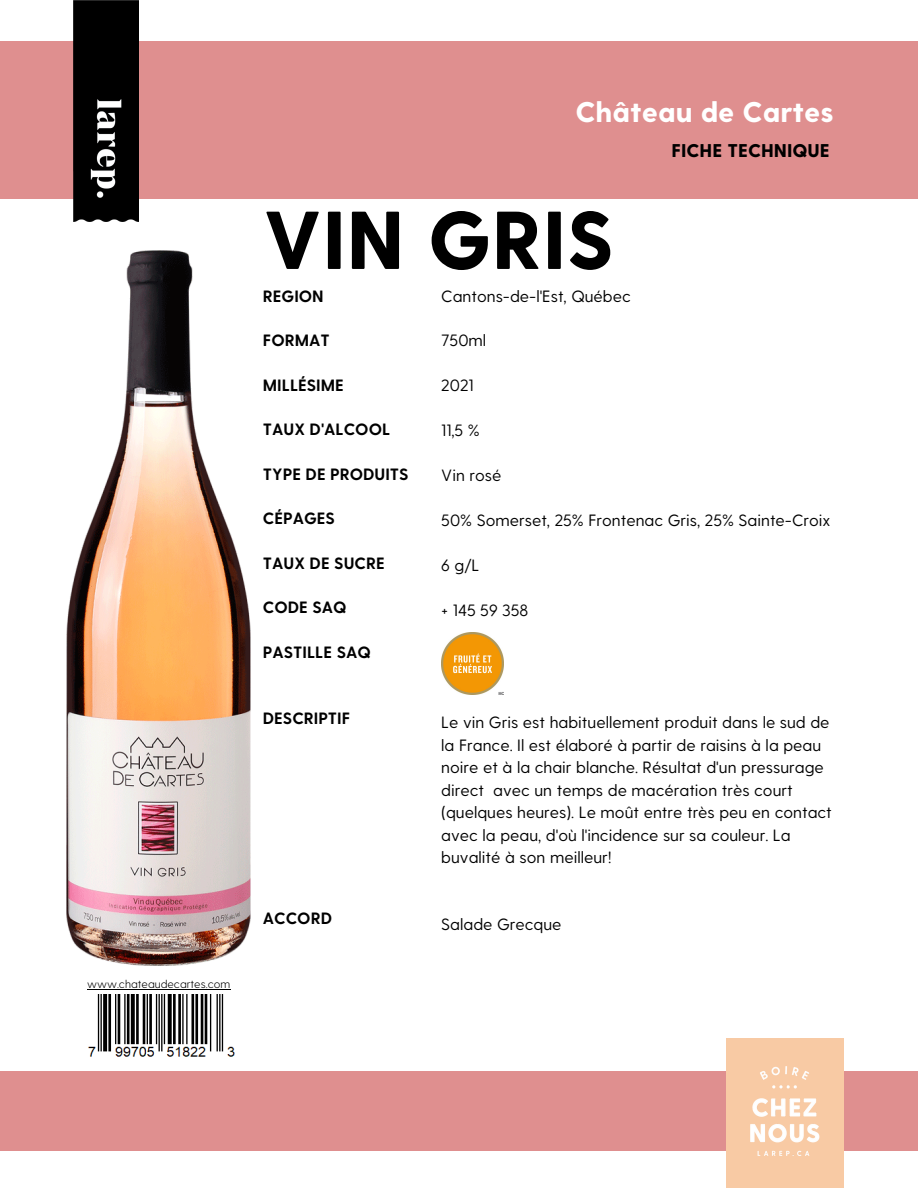
<style>
.page{position:relative;width:918px;height:1188px;background:#fff}
.page>*{position:absolute;margin:0;border:0;box-sizing:border-box;transform-origin:0 0}
.t1{font:800 81.9px "Greycliff CF";color:#000}
.t2{font:800 28.5px "Greycliff CF";color:#fff}
.t3{font:800 18.45px "Greycliff CF";color:#000}
.t4{font:16.35px/22.5px "Greycliff CF";color:#000}
.t5{font:700 16.35px "Greycliff CF";color:#000}
.t6{font:300 11.25px "Greycliff CF";color:#000}
</style>
<div class="page">
<div style="left:0;top:41px;width:918px;height:158px;background:#df8f8f"></div>
<div style="left:0;top:1071px;width:918px;height:80px;background:#df8f8f"></div>
<div style="left:726px;top:1038px;width:117px;height:150px;background:#f8caa4"></div>
<img style="left:66px;top:251px;width:185px;height:714px">
<img style="left:88px;top:994px;width:147px;height:63px">
<hr style="left:87px;top:989px;width:143px;height:1px;background:#000">
<img style="left:441px;top:633px;width:62px;height:62px">
<img style="left:73px;top:0;width:66px;height:222px">
<img style="left:750px;top:1066px;width:70px;height:89px">
<p class="t6" style="left:87px;top:977px;width:145px">www.chateaudecartes.com</p>
<h2 class="t2" style="left:575px;top:93px;width:260px">Château de Cartes</h2>
<h1 class="t1" style="left:263px;top:186px;width:352px">VIN GRIS</h1>
<p class="t3" style="left:671px;top:138px;width:160px">FICHE TECHNIQUE</p>
<p class="t5" style="left:263px;top:285px;width:62px">REGION</p>
<p class="t5" style="left:263px;top:330px;width:68px">FORMAT</p>
<p class="t5" style="left:263px;top:374px;width:83px">MILLÉSIME</p>
<p class="t5" style="left:263px;top:419px;width:129px">TAUX D'ALCOOL</p>
<p class="t5" style="left:263px;top:463px;width:147px">TYPE DE PRODUITS</p>
<p class="t5" style="left:263px;top:508px;width:74px">CÉPAGES</p>
<p class="t5" style="left:263px;top:552px;width:123px">TAUX DE SUCRE</p>
<p class="t5" style="left:263px;top:597px;width:85px">CODE SAQ</p>
<p class="t5" style="left:263px;top:641px;width:109px">PASTILLE SAQ</p>
<p class="t4" style="left:441px;top:284px;width:191px">Cantons-de-l'Est, Québec</p>
<p class="t4" style="left:441px;top:329px;width:47px">750ml</p>
<p class="t4" style="left:441px;top:373px;width:34px">2021</p>
<p class="t4" style="left:441px;top:418px;width:40px">11,5 %</p>
<p class="t4" style="left:441px;top:463px;width:62px">Vin rosé</p>
<p class="t4" style="left:441px;top:508px;width:391px">50% Somerset, 25% Frontenac Gris, 25% Sainte-Croix</p>
<p class="t4" style="left:441px;top:553px;width:40px">6 g/L</p>
<p class="t4" style="left:441px;top:598px;width:89px">+ 145 59 358</p>
<p class="t5" style="left:263px;top:708px;width:89px">DESCRIPTIF</p>
<p class="t4" style="left:441px;top:710px;width:392px">Le vin Gris est habituellement produit dans le sud de la France. Il est élaboré à partir de raisins à la peau noire et à la chair blanche. Résultat d'un pressurage direct avec un temps de macération très court (quelques heures). Le moût entre très peu en contact avec la peau, d'où l'incidence sur sa couleur. La buvalité à son meilleur!</p>
<p class="t5" style="left:263px;top:908px;width:71px">ACCORD</p>
<p class="t4" style="left:441px;top:912px;width:122px">Salade Grecque</p>
</div>
